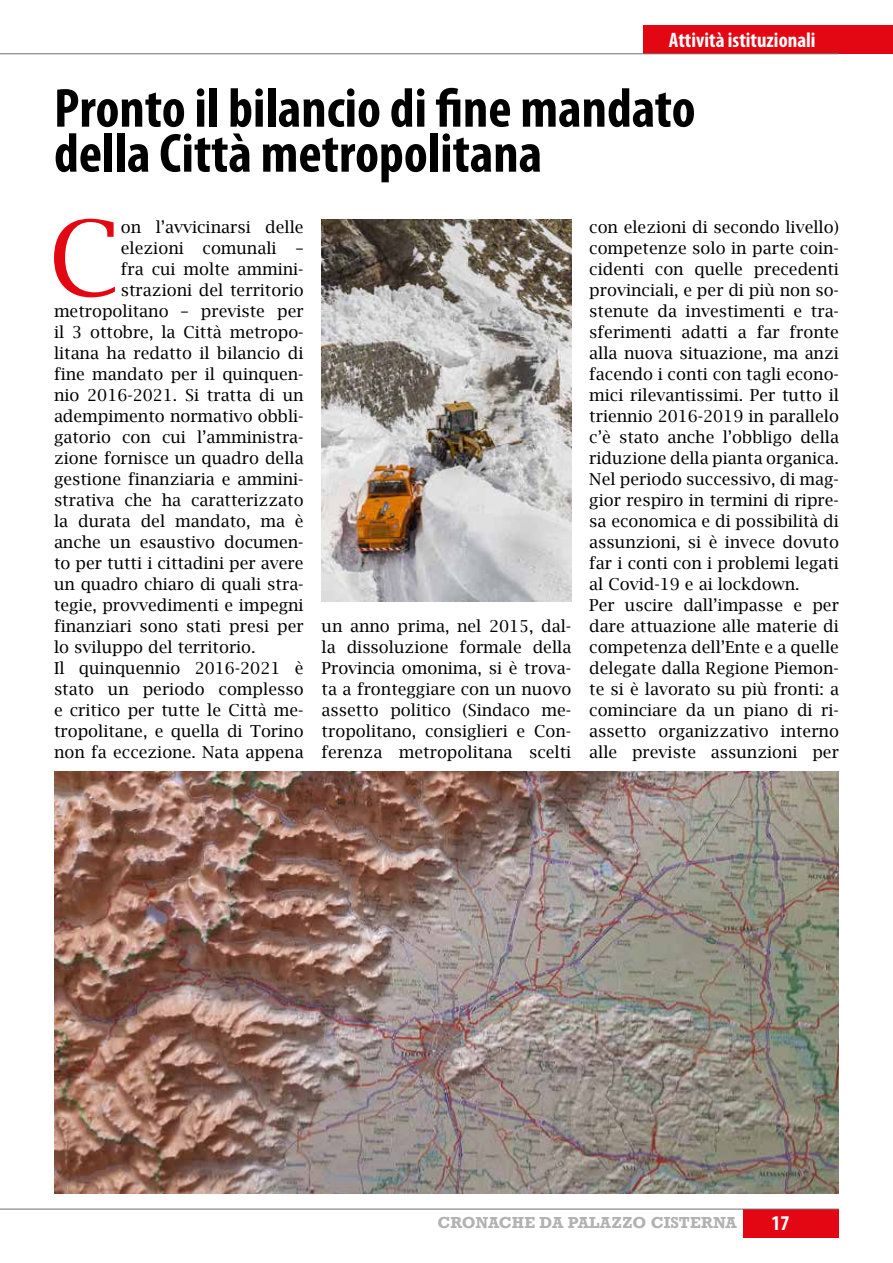
<style>
.page{position:relative;width:893px;height:1263px;background:#fff}
.page>*{position:absolute;margin:0;border:0;box-sizing:border-box;transform-origin:0 0}
.t1{font:103.65px "Lucida Bright";color:#e30613}
.t2{font:700 condensed 55.5px/45px "Myriad Pro";color:#000}
.t3{font:700 condensed 21px "Myriad Pro";color:#fff}
.t4{font:16.5px/21px "Lucida Bright";color:#000;text-align:justify}
.t5{font:700 15px "Rockwell";letter-spacing:.01em;color:#b3b2b2}
</style>
<div class="page">
<div style="left:643px;top:25px;width:250px;height:28px;background:#e30613"></div>
<hr style="left:0;top:54px;width:839px;height:1px;background:#706f6f">
<div style="left:743px;top:1209px;width:96px;height:28px;background:#e30613"></div>
<hr style="left:0;top:1209px;width:839px;height:1px;background:#706f6f">
<img style="left:322px;top:220px;width:249px;height:382px">
<img style="left:54px;top:772px;width:785px;height:422px">
<p class="t3" style="left:669px;top:27px;width:148px">Attività istituzionali</p>
<h2 class="t2" style="left:54px;top:85px;width:643px">Pronto il bilancio di fine mandato della Città metropolitana</h2>
<h1 class="t1" style="left:49px;top:199px;width:74px">C</h1>
<p class="t4" style="left:121px;top:216px;width:184px">on l’avvicinarsi delle</p>
<p class="t4" style="left:121px;top:237px;width:184px">elezioni comunali –</p>
<p class="t4" style="left:121px;top:258px;width:184px">fra cui molte ammini-</p>
<p class="t4" style="left:121px;top:279px;width:184px">strazioni del territorio</p>
<p class="t4" style="left:54px;top:300px;width:251px">metropolitano – previste per</p>
<p class="t4" style="left:54px;top:321px;width:251px">il 3 ottobre, la Città metropo-</p>
<p class="t4" style="left:54px;top:342px;width:251px">litana ha redatto il bilancio di</p>
<p class="t4" style="left:54px;top:363px;width:251px">fine mandato per il quinquen-</p>
<p class="t4" style="left:54px;top:384px;width:251px">nio 2016-2021. Si tratta di un</p>
<p class="t4" style="left:54px;top:405px;width:251px">adempimento normativo obbli-</p>
<p class="t4" style="left:54px;top:426px;width:251px">gatorio con cui l’amministra-</p>
<p class="t4" style="left:54px;top:447px;width:251px">zione fornisce un quadro della</p>
<p class="t4" style="left:54px;top:468px;width:251px">gestione finanziaria e ammini-</p>
<p class="t4" style="left:54px;top:489px;width:251px">strativa che ha caratterizzato</p>
<p class="t4" style="left:54px;top:510px;width:251px">la durata del mandato, ma è</p>
<p class="t4" style="left:54px;top:531px;width:251px">anche un esaustivo documen-</p>
<p class="t4" style="left:54px;top:552px;width:251px">to per tutti i cittadini per avere</p>
<p class="t4" style="left:54px;top:573px;width:251px">un quadro chiaro di quali stra-</p>
<p class="t4" style="left:54px;top:594px;width:251px">tegie, provvedimenti e impegni</p>
<p class="t4" style="left:54px;top:615px;width:251px">finanziari sono stati presi per</p>
<p class="t4" style="left:54px;top:636px;width:203px">lo sviluppo del territorio.</p>
<p class="t4" style="left:54px;top:657px;width:251px">Il quinquennio 2016-2021 è</p>
<p class="t4" style="left:54px;top:678px;width:251px">stato un periodo complesso</p>
<p class="t4" style="left:54px;top:699px;width:251px">e critico per tutte le Città me-</p>
<p class="t4" style="left:54px;top:720px;width:251px">tropolitane, e quella di Torino</p>
<p class="t4" style="left:54px;top:741px;width:251px">non fa eccezione. Nata appena</p>
<p class="t4" style="left:322px;top:615px;width:251px">un anno prima, nel 2015, dal&shy;la dissoluzione formale della Provincia omonima, si è trova&shy;ta a fronteggiare con un nuovo assetto politico (Sindaco me&shy;tropolitano, consiglieri e Con&shy;ferenza metropolitana scelti</p>
<p class="t4" style="left:589px;top:216px;width:251px;text-align:left">con elezioni di secondo livello) competenze solo in parte coin&shy;cidenti con quelle precedenti provinciali, e per di più non so&shy;stenute da investimenti e tra&shy;sferimenti adatti a far fronte alla nuova situazione, ma anzi facendo i conti con tagli econo&shy;mici rilevantissimi. Per tutto il triennio 2016-2019 in parallelo c’è stato anche l’obbligo della riduzione della pianta organica.<br>Nel periodo successivo, di mag&shy;gior respiro in termini di ripre&shy;sa economica e di possibilità di assunzioni, si è invece dovuto far i conti con i problemi legati al Covid-19 e ai lockdown.<br>Per uscire dall’impasse e per dare attuazione alle materie di competenza dell’Ente e a quelle delegate dalla Regione Piemon&shy;te si è lavorato su più fronti: a cominciare da un piano di ri&shy;assetto organizzativo interno alle previste assunzioni per</p>
<p class="t5" style="left:438px;top:1213px;width:301px">CRONACHE DA PALAZZO CISTERNA</p>
<p class="t3" style="left:772px;top:1210px;width:19px">17</p>
</div>
